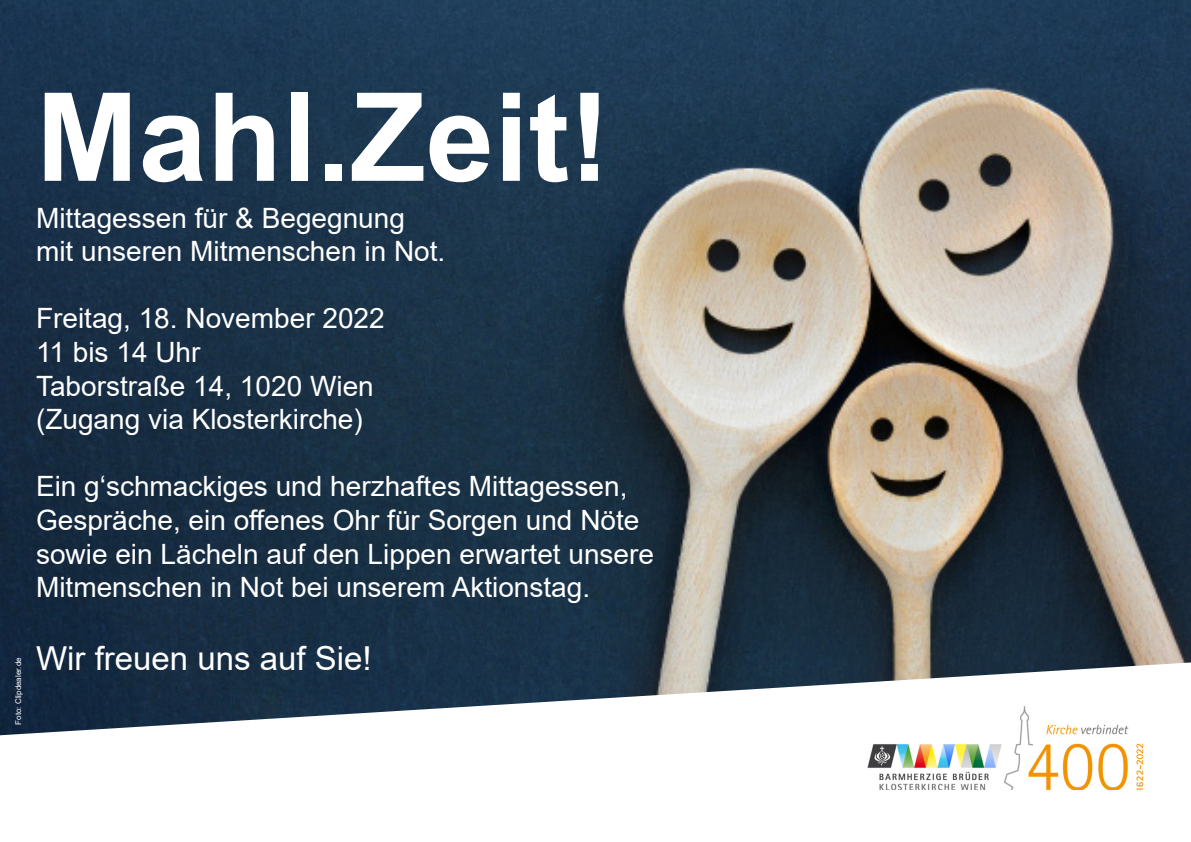
<style>
.page{position:relative;width:1191px;height:842px;background:#fff}
.page>*{position:absolute;margin:0;border:0;box-sizing:border-box;transform-origin:0 0}
.t1{font:700 123px "Arial";color:#fff}
.t2{font:33px "Arial";color:#fff}
.t3{font:28px "Arial";color:#fff}
.t4{font:8px "Arial";color:#fff}
</style>
<div class="page">
<img style="left:0;top:0;width:1191px;height:735px">
<img style="left:864px;top:704px;width:291px;height:86px">
<p class="t1" style="left:36px;top:51px;width:576px">Mahl.Zeit!</p>
<p class="t3" style="left:36px;top:198px;width:370px">Mittagessen für &amp; Begegnung</p>
<p class="t3" style="left:36px;top:232px;width:411px">mit unseren Mitmenschen in Not.</p>
<p class="t3" style="left:36px;top:299px;width:350px">Freitag, 18. November 2022</p>
<p class="t3" style="left:36px;top:333px;width:166px">11 bis 14 Uhr</p>
<p class="t3" style="left:36px;top:366px;width:339px">Taborstraße 14, 1020 Wien</p>
<p class="t3" style="left:36px;top:400px;width:328px">(Zugang via Klosterkirche)</p>
<p class="t3" style="left:36px;top:467px;width:593px">Ein g‘schmackiges und herzhaftes Mittagessen,</p>
<p class="t3" style="left:36px;top:501px;width:605px">Gespräche, ein offenes Ohr für Sorgen und Nöte</p>
<p class="t3" style="left:36px;top:534px;width:619px">sowie ein Lächeln auf den Lippen erwartet unsere</p>
<p class="t3" style="left:36px;top:568px;width:556px">Mitmenschen in Not bei unserem Aktionstag.</p>
<p class="t4" style="left:13px;top:725px;width:69px;rotate:-90deg">Foto: Clipdealer.de</p>
<p class="t2" style="left:36px;top:636px;width:337px">Wir freuen uns auf Sie!</p>
</div>
